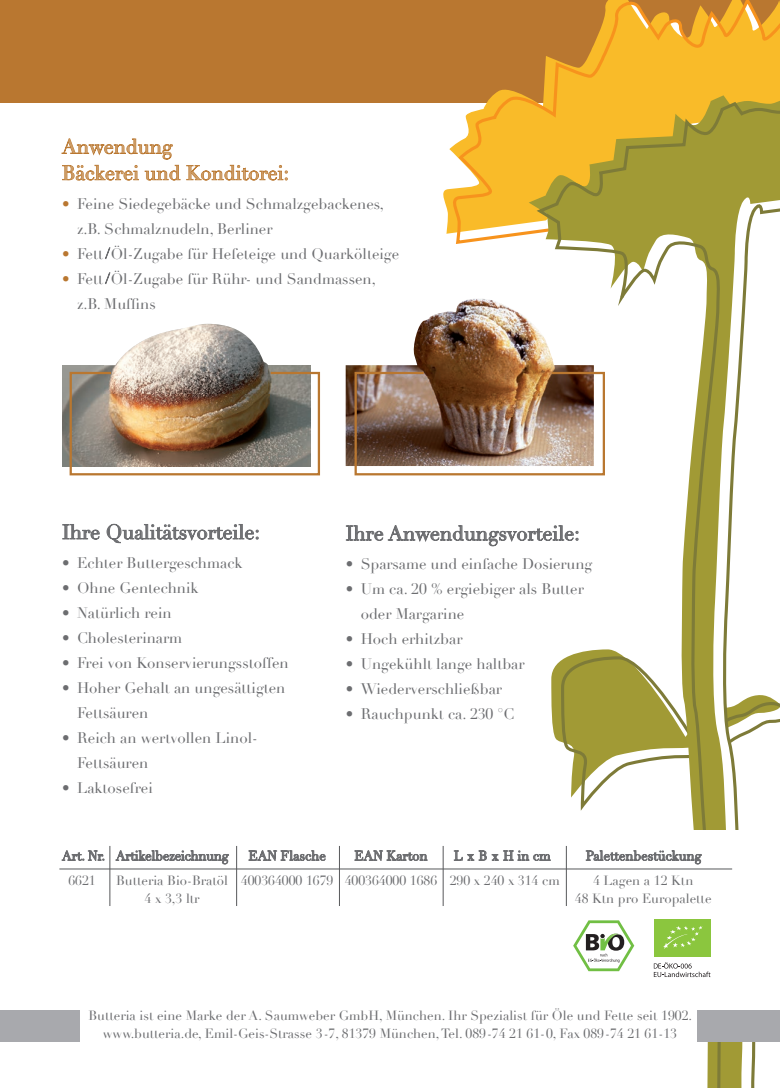
<style>
.page{position:relative;width:780px;height:1088px;background:#fff}
.page>*{position:absolute;margin:0;border:0;box-sizing:border-box;transform-origin:0 0}
.t1{font:20px "Didot";color:#6c6d70}
.t2{font:20px/26.2px "Didot";color:#cc9961}
.t3{font:15px/25px "Didot";color:#6c6d70}
.t4{font:13.12px/18.8px "Didot";color:#6c6d70;text-align:center}
.s1{color:#b97730}
</style>
<div class="page">
<div style="left:0;top:0;width:780px;height:103px;background:#b97730"></div>
<svg style="left:449px;top:0;width:331px;height:244px"></svg>
<svg style="left:533px;top:78px;width:247px;height:1010px"></svg>
<img style="left:103px;top:324px;width:166px;height:47px">
<img style="left:62px;top:365px;width:41px;height:101px">
<img style="left:345px;top:299px;width:249px;height:167px">
<div style="left:387px;top:830px;width:393px;height:190px;background:#fff"></div>
<div style="left:0;top:1010px;width:80px;height:31px;background:#a8a9ad"></div>
<div style="left:697px;top:1010px;width:83px;height:31px;background:#a8a9ad"></div>
<svg style="left:62px;top:850px;width:43px;height:11px"></svg>
<svg style="left:115px;top:850px;width:114px;height:14px"></svg>
<svg style="left:248px;top:850px;width:77px;height:11px"></svg>
<svg style="left:354px;top:850px;width:73px;height:11px"></svg>
<svg style="left:454px;top:850px;width:97px;height:11px"></svg>
<svg style="left:585px;top:850px;width:117px;height:14px"></svg>
<hr style="left:59px;top:869px;width:673px;height:1px;background:#57585a">
<hr style="left:110px;top:846px;width:1px;height:60px;background:#57585a">
<hr style="left:236px;top:846px;width:1px;height:60px;background:#57585a">
<hr style="left:339px;top:846px;width:1px;height:60px;background:#57585a">
<hr style="left:443px;top:846px;width:1px;height:60px;background:#57585a">
<hr style="left:566px;top:846px;width:1px;height:60px;background:#57585a">
<svg style="left:62px;top:138px;width:118px;height:42px"></svg>
<svg style="left:186px;top:165px;width:102px;height:15px"></svg>
<svg style="left:105px;top:247px;width:6px;height:12px"></svg>
<svg style="left:105px;top:272px;width:6px;height:12px"></svg>
<svg style="left:62px;top:524px;width:38px;height:15px"></svg>
<svg style="left:107px;top:524px;width:152px;height:19px"></svg>
<svg style="left:346px;top:525px;width:232px;height:21px"></svg>
<svg style="left:573px;top:920px;width:62px;height:52px"></svg>
<div style="left:653px;top:918px;width:57px;height:38px;background:#8bc63e"></div>
<svg style="left:663px;top:926px;width:39px;height:23px"></svg>
<svg style="left:653px;top:962px;width:57px;height:15px"></svg>
<img style="left:68px;top:371px;width:252px;height:105px">
<img style="left:353px;top:371px;width:253px;height:105px">
<h1 class="t2" style="left:62px;top:134px;width:228px">Anwendung<br>Bäckerei und Konditorei:</h1>
<p class="t3" style="left:77px;top:191px;width:308px;text-indent:-15px"><span class="s1">•</span> Feine Siedegebäcke und Schmalzgebackenes, z.B. Schmalznudeln, Berliner</p>
<p class="t3" style="left:62px;top:241px;width:339px"><span class="s1">•</span> Fett /Öl-Zugabe für Hefeteige und Quarkölteige</p>
<p class="t3" style="left:77px;top:266px;width:300px;text-indent:-15px"><span class="s1">•</span> Fett /Öl-Zugabe für Rühr- und Sandmassen, z.B. Muffins</p>
<h1 class="t1" style="left:62px;top:520px;width:199px">Ihre Qualitätsvorteile:</h1>
<p class="t3" style="left:62px;top:550px;width:182px">• Echter Buttergeschmack</p>
<p class="t3" style="left:62px;top:575px;width:138px">• Ohne Gentechnik</p>
<p class="t3" style="left:62px;top:600px;width:111px">• Natürlich rein</p>
<p class="t3" style="left:62px;top:625px;width:122px">• Cholesterinarm</p>
<p class="t3" style="left:62px;top:650px;width:228px">• Frei von Konservierungsstoffen</p>
<p class="t3" style="left:77px;top:675px;width:210px;text-indent:-15px">• Hoher Gehalt an ungesättigten<br>Fettsäuren</p>
<p class="t3" style="left:77px;top:725px;width:182px;text-indent:-15px">• Reich an wertvollen Linol-<br>Fettsäuren</p>
<p class="t3" style="left:62px;top:775px;width:92px">• Laktosefrei</p>
<h1 class="t1" style="left:345px;top:521px;width:236px">Ihre Anwendungsvorteile:</h1>
<p class="t3" style="left:345px;top:551px;width:248px">• Sparsame und einfache Dosierung</p>
<p class="t3" style="left:360px;top:576px;width:225px;text-indent:-15px">• Um ca. 20 % ergiebiger als Butter oder Margarine</p>
<p class="t3" style="left:345px;top:626px;width:118px">• Hoch erhitzbar</p>
<p class="t3" style="left:345px;top:651px;width:180px">• Ungekühlt lange haltbar</p>
<p class="t3" style="left:345px;top:676px;width:158px">• Wiederverschließbar</p>
<p class="t3" style="left:345px;top:701px;width:170px">• Rauchpunkt ca. 230 °C</p>
<p class="t4" style="left:354px;top:846px;width:75px">EAN Karton</p>
<p class="t4" style="left:454px;top:846px;width:98px">L x B x H in cm</p>
<p class="t4" style="left:68px;top:871px;width:29px">6621</p>
<p class="t4" style="left:116px;top:871px;width:445px">Butteria Bio-Bratöl 400364000 1679 400364000 1686 290 x 240 x 314 cm</p>
<p class="t4" style="left:593px;top:871px;width:102px">4 Lagen a 12 Ktn</p>
<p class="t4" style="left:145px;top:889px;width:56px">4 x 3,3 ltr</p>
<p class="t4" style="left:575px;top:889px;width:138px">48 Ktn pro Europalette</p>
<p class="t4" style="left:88px;top:1006px;width:605px">Butteria ist eine Marke der A. Saumweber GmbH, München. Ihr Spezialist für Öle und Fette seit 1902. www.butteria.de, Emil-Geis-Strasse 3-7, 81379 München, Tel. 089-74 21 61-0, Fax 089-74 21 61-13</p>
</div>
